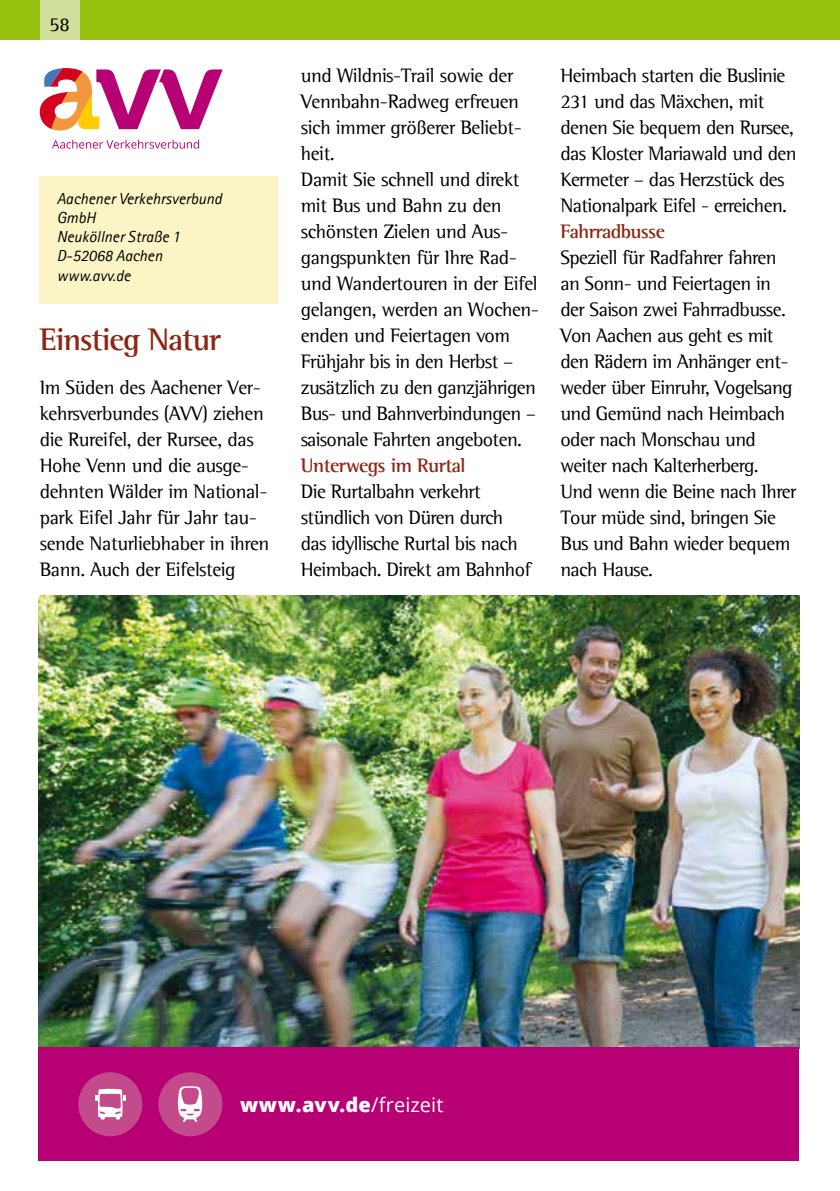
<style>
.page{position:relative;width:840px;height:1191px;background:#fff}
.page>*{position:absolute;margin:0;border:0;box-sizing:border-box;transform-origin:0 0}
.t1{font:700 32px "Agfa Rotis Semi Serif";letter-spacing:-.035em;color:#8d2512}
.t2{font:20px/26px "Agfa Rotis Semi Serif";letter-spacing:-.03em;color:#000}
.t3{font:700 20px "Agfa Rotis Semi Serif";letter-spacing:-.03em;color:#8d2512}
.t4{font:800 20px "Open Sans";letter-spacing:.035em;color:#fff}
.t5{font:italic 16px/19.2px "Agfa Rotis Sans Serif";color:#000}
.s1{font-weight:400}
</style>
<div class="page">
<div style="left:0;top:0;width:839px;height:40px;background:#97bf0d"></div>
<div style="left:40px;top:0;width:39px;height:40px;background:#d0df99"></div>
<img style="left:39px;top:595px;width:759px;height:452px">
<div style="left:39px;top:1047px;width:759px;height:114px;background:#b70073"></div>
<div style="left:78px;top:1072px;width:64px;height:64px;background:#c34b8c;border-radius:50%"></div>
<svg style="left:95px;top:1088px;width:30px;height:31px"></svg>
<div style="left:158px;top:1072px;width:64px;height:64px;background:#c34b8c;border-radius:50%"></div>
<svg style="left:177px;top:1086px;width:26px;height:35px"></svg>
<svg style="left:52px;top:140px;width:147px;height:9px"></svg>
<svg style="left:40px;top:68px;width:182px;height:63px"></svg>
<div style="left:40px;top:176px;width:238px;height:127px;background:#fbf4c5"></div>
<p class="t2" style="left:49px;top:11px;width:22px">58</p>
<p class="t5" style="left:57px;top:189px;width:167px">Aachener Verkehrsverbund<br>GmbH<br>Neuköllner Straße 1<br>D-52068 Aachen www.avv.de</p>
<h1 class="t1" style="left:40px;top:320px;width:183px">Einstieg Natur</h1>
<p class="t2" style="left:40px;top:374px;width:231px">Im Süden des Aachener Ver&shy;kehrsverbundes (AVV) ziehen die Rureifel, der Rursee, das<br>Hohe Venn und die ausge&shy;dehnten Wälder im National&shy;park Eifel Jahr für Jahr tau&shy;sende Naturliebhaber in ihren<br>Bann. Auch der Eifelsteig</p>
<p class="t2" style="left:300px;top:62px;width:240px">und Wildnis-Trail sowie der<br>Vennbahn-Radweg erfreuen sich immer größerer Beliebt&shy;heit.<br>Damit Sie schnell und direkt mit Bus und Bahn zu den schönsten Zielen und Aus&shy;gangspunkten für Ihre Rad&shy;und Wandertouren in der Eifel gelangen, werden an Wochen&shy;enden und Feiertagen vom<br>Frühjahr bis in den Herbst – zusätzlich zu den ganzjährigen<br>Bus- und Bahnverbindungen – saisonale Fahrten angeboten.</p>
<p class="t3" style="left:300px;top:453px;width:166px">Unterwegs im Rurtal</p>
<p class="t2" style="left:300px;top:478px;width:232px">Die Rurtalbahn verkehrt stündlich von Düren durch das idyllische Rurtal bis nach<br>Heimbach. Direkt am Bahnhof</p>
<p class="t2" style="left:560px;top:62px;width:237px">Heimbach starten die Buslinie<br>231 und das Mäxchen, mit denen Sie bequem den Rursee, das Kloster Mariawald und den<br>Kermeter – das Herzstück des<br>Nationalpark Eifel - erreichen.</p>
<p class="t3" style="left:560px;top:219px;width:106px">Fahrradbusse</p>
<p class="t2" style="left:560px;top:244px;width:237px">Speziell für Radfahrer fahren an Sonn- und Feiertagen in der Saison zwei Fahrradbusse.<br>Von Aachen aus geht es mit den Rädern im Anhänger ent&shy;weder über Einruhr, Vogelsang und Gemünd nach Heimbach oder nach Monschau und weiter nach Kalterherberg.<br>Und wenn die Beine nach Ihrer<br>Tour müde sind, bringen Sie<br>Bus und Bahn wieder bequem nach Hause.</p>
<p class="t4" style="left:240px;top:1089px;width:205px">www.avv.de<span class="s1">/freizeit</span></p>
</div>
